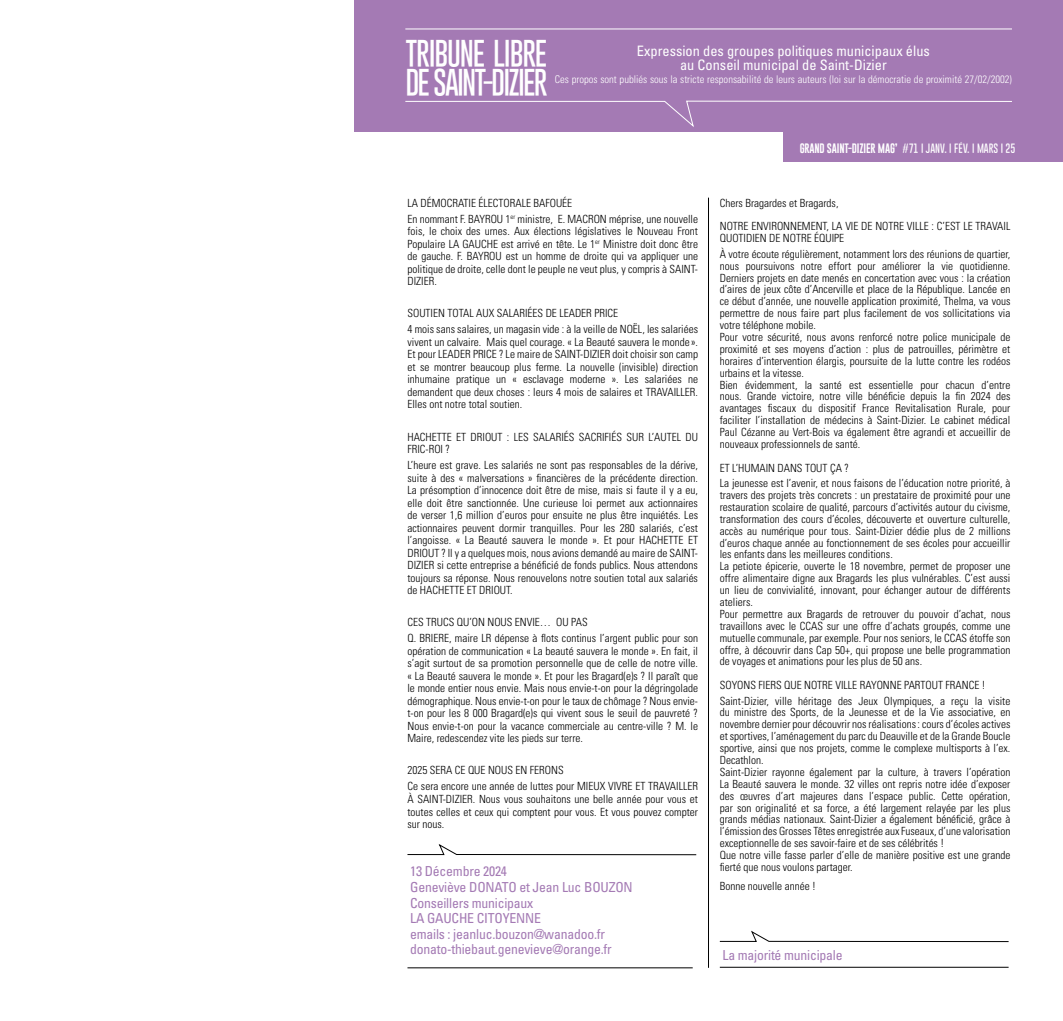
<style>
.page{position:relative;width:1063px;height:1021px;background:#fff}
.page>*{position:absolute;margin:0;border:0;box-sizing:border-box;transform-origin:0 0}
.t1{font:100 28.75px/28.8px "Gobold";letter-spacing:-.055em;color:#fff}
.t2{font:condensed 14.38px/13.1px "Univers LT Std";color:#fff;text-align:center}
.t3{font:condensed 13.75px/15.6px "Univers LT Std";letter-spacing:-.015em;color:#a47ab4}
.t4{font:300 condensed 11.25px/11.9px "Univers LT Std";color:#000}
.t5{font:300 condensed 10.62px "Univers LT Std";color:#fff}
.t6{font:100 10px "Gobold";color:#fff}
.s1{font-family:"Gobold Lowplus";font-weight:400}
</style>
<div class="page">
<div style="left:354px;top:0;width:709px;height:131px;background:#a47ab4"></div>
<hr style="left:405px;top:29px;width:607px;height:1px;background:#fff">
<svg style="left:405px;top:101px;width:607px;height:26px"></svg>
<hr style="left:708px;top:198px;width:1px;height:769px;background:#000">
<hr style="left:407px;top:967px;width:286px;height:1px;background:#000">
<svg style="left:407px;top:844px;width:290px;height:11px"></svg>
<hr style="left:720px;top:967px;width:289px;height:1px;background:#000">
<svg style="left:720px;top:931px;width:151px;height:10px"></svg>
<div style="left:783px;top:131px;width:280px;height:31px;background:#a47ab4"></div>
<h1 class="t1" style="left:405px;top:39px;width:143px">TRIBUNE LIBRE<br>DE SAINT-DIZIER</h1>
<p class="t2" style="left:637px;top:45px;width:294px">Expression des groupes politiques municipaux élus au Conseil municipal de Saint-Dizier</p>
<p class="t5" style="left:555px;top:73px;width:459px">Ces propos sont publiés sous la stricte responsabilité de leurs auteurs (loi sur la démocratie de proximité 27/02/2002)</p>
<p class="t6" style="left:800px;top:142px;width:217px"><span class="s1">GRAND SAINT-DIZIER MAG’</span> #71 I JANV. I FÉV. I MARS I 25</p>
<p class="t4" style="left:407px;top:195px;width:292px;line-height:16px">LA DÉMOCRATIE ÉLECTORALE BAFOUÉE<br>En nommant F. BAYROU 1<sup>er</sup> ministre, E. MACRON méprise, une nouvelle</p>
<p class="t4" style="left:407px;top:225px;width:292px;line-height:12.5px;text-align:justify">fois, le choix des urnes. Aux élections législatives le Nouveau Front Populaire LA GAUCHE est arrivé en tête. Le 1<sup>er</sup> Ministre doit donc être de gauche. F. BAYROU est un homme de droite qui va appliquer une politique de droite, celle dont le peuple ne veut plus, y compris à SAINT-DIZIER.</p>
<p class="t4" style="left:407px;top:305px;width:292px;line-height:16px">SOUTIEN TOTAL AUX SALARIÉES DE LEADER PRICE<br>4 mois sans salaires, un magasin vide : à la veille de NOËL, les salariées</p>
<p class="t4" style="left:407px;top:336px;width:292px;line-height:12.5px;text-align:justify">vivent un calvaire. Mais quel courage. « La Beauté sauvera le monde ».<br>Et pour LEADER PRICE ? Le maire de SAINT-DIZIER doit choisir son camp et se montrer beaucoup plus ferme. La nouvelle (invisible) direction inhumaine pratique un « esclavage moderne ». Les salariées ne demandent que deux choses : leurs 4 mois de salaires et TRAVAILLER.<br>Elles ont notre total soutien.</p>
<p class="t4" style="left:407px;top:430px;width:292px;line-height:12.5px">HACHETTE ET DRIOUT : LES SALARIÉS SACRIFIÉS SUR L’AUTEL DU<br>FRIC-ROI ?</p>
<p class="t4" style="left:407px;top:459px;width:292px;line-height:12.5px;text-align:justify">L’heure est grave. Les salariés ne sont pas responsables de la dérive, suite à des « malversations » financières de la précédente direction.<br>La présomption d’innocence doit être de mise, mais si faute il y a eu, elle doit être sanctionnée. Une curieuse loi permet aux actionnaires de verser 1,6 million d’euros pour ensuite ne plus être inquiétés. Les actionnaires peuvent dormir tranquilles. Pour les 280 salariés, c’est l’angoisse. « La Beauté sauvera le monde ». Et pour HACHETTE ET DRIOUT ? Il y a quelques mois, nous avions demandé au maire de SAINT-DIZIER si cette entreprise a bénéficié de fonds publics. Nous attendons toujours sa réponse. Nous renouvelons notre soutien total aux salariés de HACHETTE ET DRIOUT.</p>
<p class="t4" style="left:407px;top:614px;width:292px;line-height:16px">CES TRUCS QU’ON NOUS ENVIE… OU PAS<br>Q. BRIERE, maire LR dépense à flots continus l’argent public pour son</p>
<p class="t4" style="left:407px;top:644px;width:292px;line-height:12.5px;text-align:justify">opération de communication « La beauté sauvera le monde ». En fait, il s’agit surtout de sa promotion personnelle que de celle de notre ville. « La Beauté sauvera le monde ». Et pour les Bragard(e)s ? Il paraît que le monde entier nous envie. Mais nous envie-t-on pour la dégringolade démographique. Nous envie-t-on pour le taux de chômage ? Nous envie&shy;t-on pour les 8 000 Bragard(e)s qui vivent sous le seuil de pauvreté ?<br>Nous envie-t-on pour la vacance commerciale au centre-ville ? M. le Maire, redescendez vite les pieds sur terre.</p>
<p class="t4" style="left:407px;top:762px;width:292px;line-height:16px">2025 SERA CE QUE NOUS EN FERONS<br>Ce sera encore une année de luttes pour MIEUX VIVRE ET TRAVAILLER</p>
<p class="t4" style="left:407px;top:792px;width:292px;line-height:12.5px;text-align:justify">À SAINT-DIZIER. Nous vous souhaitons une belle année pour vous et toutes celles et ceux qui comptent pour vous. Et vous pouvez compter sur nous.</p>
<p class="t3" style="left:410px;top:863px;width:224px">13 Décembre 2024<br>Geneviève DONATO et Jean Luc BOUZON<br>Conseillers municipaux<br>LA GAUCHE CITOYENNE<br>emails : jeanluc.bouzon@wanadoo.fr donato-thiebaut.genevieve@orange.fr</p>
<p class="t4" style="left:720px;top:191px;width:292px;line-height:23.8px">Chers Bragardes et Bragards,<br>NOTRE ENVIRONNEMENT, LA VIE DE NOTRE VILLE : C’EST LE TRAVAIL</p>
<p class="t4" style="left:720px;top:231px;width:292px;line-height:15.4px">QUOTIDIEN DE NOTRE ÉQUIPE<br>À votre écoute régulièrement, notamment lors des réunions de quartier,</p>
<p class="t4" style="left:720px;top:260px;width:292px">nous poursuivons notre effort pour améliorer la vie quotidienne.<br>Derniers projets en date menés en concertation avec vous : la création d’aires de jeux côte d’Ancerville et place de la République. Lancée en ce début d’année, une nouvelle application proximité, Thelma, va vous permettre de nous faire part plus facilement de vos sollicitations via votre téléphone mobile.<br>Pour votre sécurité, nous avons renforcé notre police municipale de proximité et ses moyens d’action : plus de patrouilles, périmètre et horaires d’intervention élargis, poursuite de la lutte contre les rodéos urbains et la vitesse.<br>Bien évidemment, la santé est essentielle pour chacun d’entre nous. Grande victoire, notre ville bénéficie depuis la fin 2024 des avantages fiscaux du dispositif France Revitalisation Rurale, pour faciliter l’installation de médecins à Saint-Dizier. Le cabinet médical Paul Cézanne au Vert-Bois va également être agrandi et accueillir de nouveaux professionnels de santé.</p>
<p class="t4" style="left:720px;top:460px;width:292px;line-height:15.4px">ET L’HUMAIN DANS TOUT ÇA ?<br>La jeunesse est l’avenir, et nous faisons de l’éducation notre priorité, à</p>
<p class="t4" style="left:720px;top:489px;width:292px">travers des projets très concrets : un prestataire de proximité pour une restauration scolaire de qualité, parcours d’activités autour du civisme, transformation des cours d’écoles, découverte et ouverture culturelle, accès au numérique pour tous. Saint-Dizier dédie plus de 2 millions d’euros chaque année au fonctionnement de ses écoles pour accueillir les enfants dans les meilleures conditions.<br>La petiote épicerie, ouverte le 18 novembre, permet de proposer une offre alimentaire digne aux Bragards les plus vulnérables. C’est aussi un lieu de convivialité, innovant, pour échanger autour de différents ateliers.<br>Pour permettre aux Bragards de retrouver du pouvoir d’achat, nous travaillons avec le CCAS sur une offre d’achats groupés, comme une mutuelle communale, par exemple. Pour nos seniors, le CCAS étoffe son offre, à découvrir dans Cap 50+, qui propose une belle programmation de voyages et animations pour les plus de 50 ans.</p>
<p class="t4" style="left:720px;top:677px;width:292px;line-height:15.4px">SOYONS FIERS QUE NOTRE VILLE RAYONNE PARTOUT FRANCE !<br>Saint-Dizier, ville héritage des Jeux Olympiques, a reçu la visite</p>
<p class="t4" style="left:720px;top:706px;width:292px">du ministre des Sports, de la Jeunesse et de la Vie associative, en novembre dernier pour découvrir nos réalisations: cours d’écoles actives et sportives, l’aménagement du parc du Deauville et de la Grande Boucle sportive, ainsi que nos projets, comme le complexe multisports à l’ex.<br>Decathlon.<br>Saint-Dizier rayonne également par la culture, à travers l’opération La Beauté sauvera le monde. 32 villes ont repris notre idée d’exposer des œuvres d’art majeures dans l’espace public. Cette opération, par son originalité et sa force, a été largement relayée par les plus grands médias nationaux. Saint-Dizier a également bénéficié, grâce à l’émission des Grosses Têtes enregistrée aux Fuseaux, d’une valorisation exceptionnelle de ses savoir-faire et de ses célébrités !<br>Que notre ville fasse parler d’elle de manière positive est une grande fierté que nous voulons partager.</p>
<p class="t4" style="left:720px;top:880px;width:98px">Bonne nouvelle année !</p>
<p class="t3" style="left:722px;top:947px;width:122px">La majorité municipale</p>
</div>
